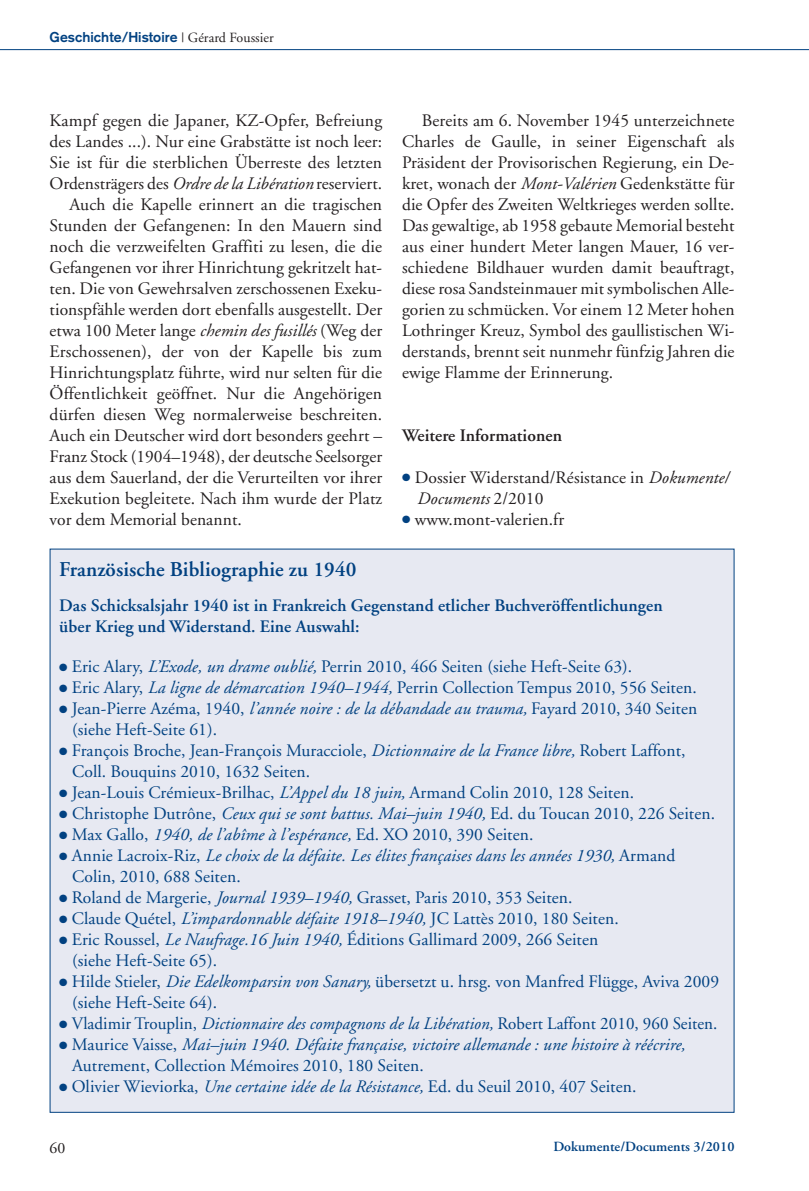
<style>
.page{position:relative;width:809px;height:1191px;background:#fff}
.page>*{position:absolute;margin:0;border:0;box-sizing:border-box;transform-origin:0 0}
.t1{font:600 21px "Adobe Garamond";letter-spacing:.005em;color:#014181}
.t2{font:17.5px/21px "Adobe Garamond";letter-spacing:.005em;color:#231f20;text-align:justify}
.t3{font:17.5px/21px "Adobe Garamond";letter-spacing:.005em;color:#014181}
.t4{font:italic 17.5px/21px "Adobe Garamond";letter-spacing:.005em;color:#014181}
.t5{font:600 17.5px/21px "Adobe Garamond";letter-spacing:.005em;color:#014181}
.t6{font:600 17.5px "Adobe Garamond";letter-spacing:.005em;color:#231f20}
.t7{font:15.75px "Adobe Garamond";color:#231f20}
.t8{font:700 14px "Akzidenz Grotesk";letter-spacing:.005em;color:#014181}
.t9{font:600 14px "Adobe Garamond";letter-spacing:.005em;color:#014181}
.s1{font-family:"Adobe Garamond";font-weight:400;color:#231f20}
.s2{font-style:italic}
.s3{color:#014181}
.s4{font-style:normal}
</style>
<div class="page">
<hr style="left:0;top:49px;width:809px;height:1px;background:#014181">
<div style="left:50px;top:549px;width:683px;height:562px;background:#e7e9f2"></div>
<p class="t8" style="left:50px;top:32px;width:226px">Geschichte/Histoire <span class="s1">| Gérard Foussier</span></p>
<p class="t2" style="left:50px;top:111px;width:334px">Kampf gegen die Japaner, KZ-Opfer, Befreiung</p>
<p class="t2" style="left:50px;top:132px;width:334px">des Landes ...). Nur eine Grabstätte ist noch leer:</p>
<p class="t2" style="left:50px;top:153px;width:334px">Sie ist für die sterblichen Überreste des letzten</p>
<p class="t2" style="left:50px;top:174px;width:334px">Ordensträgers des <span class="s2">Ordre de la Libération</span> reserviert.</p>
<p class="t2" style="left:69px;top:195px;width:314px">Auch die Kapelle erinnert an die tragischen</p>
<p class="t2" style="left:50px;top:216px;width:334px">Stunden der Gefangenen: In den Mauern sind</p>
<p class="t2" style="left:50px;top:237px;width:334px">noch die verzweifelten Graffiti zu lesen, die die</p>
<p class="t2" style="left:50px;top:258px;width:334px">Gefangenen vor ihrer Hinrichtung gekritzelt hat-</p>
<p class="t2" style="left:50px;top:279px;width:334px">ten. Die von Gewehrsalven zerschossenen Exeku-</p>
<p class="t2" style="left:50px;top:300px;width:334px">tionspfähle werden dort ebenfalls ausgestellt. Der</p>
<p class="t2" style="left:50px;top:321px;width:334px">etwa 100 Meter lange <span class="s2">chemin des fusillés</span> (Weg der</p>
<p class="t2" style="left:50px;top:342px;width:334px">Erschossenen), der von der Kapelle bis zum</p>
<p class="t2" style="left:50px;top:363px;width:334px">Hinrichtungsplatz führte, wird nur selten für die</p>
<p class="t2" style="left:50px;top:384px;width:334px">Öffentlichkeit geöffnet. Nur die Angehörigen</p>
<p class="t2" style="left:50px;top:405px;width:334px">dürfen diesen Weg normalerweise beschreiten.</p>
<p class="t2" style="left:50px;top:426px;width:334px">Auch ein Deutscher wird dort besonders geehrt –</p>
<p class="t2" style="left:50px;top:447px;width:334px">Franz Stock (1904–1948), der deutsche Seelsorger</p>
<p class="t2" style="left:50px;top:468px;width:334px">aus dem Sauerland, der die Verurteilten vor ihrer</p>
<p class="t2" style="left:50px;top:489px;width:334px">Exekution begleitete. Nach ihm wurde der Platz</p>
<p class="t2" style="left:50px;top:510px;width:194px">vor dem Memorial benannt.</p>
<p class="t2" style="left:402px;top:111px;width:334px;text-indent:20px">Bereits am 6. November 1945 unterzeichnete Charles de Gaulle, in seiner Eigenschaft als Präsident der Provisorischen Regierung, ein De&shy;kret, wonach der <span class="s2">Mont-Valérien</span> Gedenkstätte für die Opfer des Zweiten Weltkrieges werden sollte.<br>Das gewaltige, ab 1958 gebaute Memorial besteht aus einer hundert Meter langen Mauer, 16 ver&shy;schiedene Bildhauer wurden damit beauftragt, diese rosa Sandsteinmauer mit symbolischen Alle&shy;gorien zu schmücken. Vor einem 12 Meter hohen Lothringer Kreuz, Symbol des gaullistischen Wi&shy;derstands, brennt seit nunmehr fünfzig Jahren die ewige Flamme der Erinnerung.</p>
<p class="t6" style="left:402px;top:428px;width:162px">Weitere Informationen</p>
<p class="t2" style="left:417px;top:468px;width:313px;text-indent:-15px"><span class="s3">●</span> Dossier Widerstand/Résistance in <span class="s2">Dokumente/<br>Documents</span> 2/2010</p>
<p class="t2" style="left:402px;top:510px;width:164px"><span class="s3">●</span> www.mont-valerien.fr</p>
<p class="t1" style="left:59px;top:561px;width:299px">Französische Bibliographie zu 1940</p>
<p class="t5" style="left:59px;top:596px;width:605px">Das Schicksalsjahr 1940 ist in Frankreich Gegenstand etlicher Buchveröffentlichungen über Krieg und Widerstand. Eine Auswahl:</p>
<p class="t3" style="left:59px;top:657px;width:574px">● Eric Alary, <span class="s2">L’Exode, un drame oublié,</span> Perrin 2010, 466 Seiten (siehe Heft-Seite 63).</p>
<p class="t3" style="left:59px;top:678px;width:639px">● Eric Alary, <span class="s2">La ligne de démarcation 1940–1944,</span> Perrin Collection Tempus 2010, 556 Seiten.</p>
<p class="t3" style="left:72px;top:699px;width:626px;text-indent:-13px">● Jean-Pierre Azéma, 1940, <span class="s2">l’année noire : de la débandade au trauma,</span> Fayard 2010, 340 Seiten (siehe Heft-Seite 61).</p>
<p class="t3" style="left:72px;top:741px;width:615px;text-indent:-13px">● François Broche, Jean-François Muracciole, <span class="s2">Dictionnaire de la France libre,</span> Robert Laffont,<br>Coll. Bouquins 2010, 1632 Seiten.</p>
<p class="t3" style="left:59px;top:783px;width:576px">● Jean-Louis Crémieux-Brilhac, <span class="s2">L’Appel du 18 juin,</span> Armand Colin 2010, 128 Seiten.</p>
<p class="t3" style="left:59px;top:804px;width:657px">● Christophe Dutrône, <span class="s2">Ceux qui se sont battus. Mai–juin 1940,</span> Ed. du Toucan 2010, 226 Seiten.</p>
<p class="t3" style="left:59px;top:825px;width:475px">● Max Gallo, <span class="s2">1940, de l’abîme à l’espérance,</span> Ed. XO 2010, 390 Seiten.</p>
<p class="t4" style="left:72px;top:847px;width:604px;text-indent:-13px">● <span class="s4">Annie Lacroix-Riz,</span> Le choix de la défaite. Les élites françaises dans les années 1930, <span class="s4">Armand<br>Colin, 2010, 688 Seiten.</span></p>
<p class="t3" style="left:59px;top:888px;width:515px">● Roland de Margerie, <span class="s2">Journal 1939–1940,</span> Grasset, Paris 2010, 353 Seiten.</p>
<p class="t3" style="left:59px;top:909px;width:561px">● Claude Quétel, <span class="s2">L’impardonnable défaite 1918–1940,</span> JC Lattès 2010, 180 Seiten.</p>
<p class="t3" style="left:72px;top:930px;width:527px;text-indent:-13px">● Eric Roussel, <span class="s2">Le Naufrage.16 Juin 1940,</span> Éditions Gallimard 2009, 266 Seiten (siehe Heft-Seite 65).</p>
<p class="t3" style="left:72px;top:972px;width:648px;text-indent:-13px">● Hilde Stieler, <span class="s2">Die Edelkomparsin von Sanary,</span> übersetzt u. hrsg. von Manfred Flügge, Aviva 2009 (siehe Heft-Seite 64).</p>
<p class="t3" style="left:59px;top:1014px;width:659px">● Vladimir Trouplin, <span class="s2">Dictionnaire des compagnons de la Libération,</span> Robert Laffont 2010, 960 Seiten.</p>
<p class="t4" style="left:72px;top:1036px;width:614px;text-indent:-13px">● <span class="s4">Maurice Vaisse,</span> Mai–juin 1940. Défaite française, victoire allemande : une histoire à réécrire,<br><span class="s4">Autrement, Collection Mémoires 2010, 180 Seiten.</span></p>
<p class="t3" style="left:59px;top:1077px;width:578px">● Olivier Wieviorka, <span class="s2">Une certaine idée de la Résistance,</span> Ed. du Seuil 2010, 407 Seiten.</p>
<p class="t7" style="left:50px;top:1141px;width:17px">60</p>
<p class="t9" style="left:553px;top:1141px;width:183px">Dokumente/Documents 3/2010</p>
</div>
